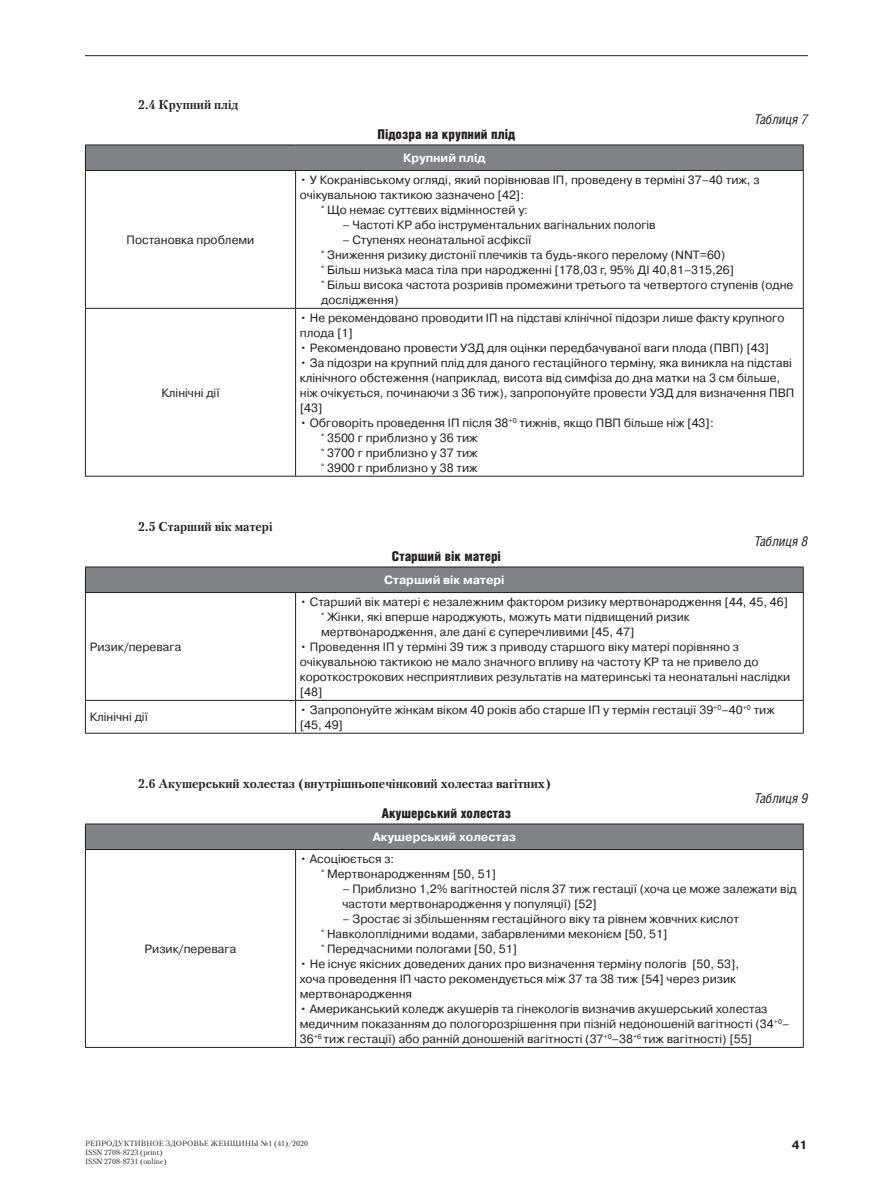
<style>
.page{position:relative;width:893px;height:1191px;background:#fff}
.page>*{position:absolute;margin:0;border:0;box-sizing:border-box;transform-origin:0 0}
.t1{font:900 13.5px "Helios Cond";color:#231f20}
.t2{font:italic 13.5px "Helios Cond";color:#231f20}
.t3{font:700 12.75px "Petersburg C";color:#231f20}
.t4{font:12px/15px "Pragmatica C";color:#231f20}
.t5{font:700 12px "Pragmatica C";color:#fff}
.t6{font:700 12px "Pragmatica C";color:#231f20}
.t7{font:7.5px/9px "Petersburg C";color:#231f20}
</style>
<div class="page">
<hr style="left:85px;top:55px;width:723px;height:1px;background:#231f20">
<div style="left:85px;top:145px;width:718px;height:25px;background:#808285"></div>
<hr style="left:85px;top:145px;width:211px;height:1px;background:#231f20">
<svg style="left:85px;top:145px;width:1px;height:25px"></svg>
<hr style="left:296px;top:145px;width:508px;height:1px;background:#231f20">
<svg style="left:803px;top:145px;width:1px;height:25px"></svg>
<hr style="left:85px;top:170px;width:211px;height:1px;background:#231f20">
<hr style="left:85px;top:171px;width:1px;height:137px;background:#231f20">
<hr style="left:296px;top:170px;width:508px;height:1px;background:#231f20">
<hr style="left:295px;top:171px;width:1px;height:137px;background:#231f20">
<hr style="left:803px;top:171px;width:1px;height:137px;background:#231f20">
<hr style="left:85px;top:308px;width:211px;height:1px;background:#231f20">
<hr style="left:85px;top:309px;width:1px;height:167px;background:#231f20">
<hr style="left:296px;top:308px;width:508px;height:1px;background:#231f20">
<hr style="left:295px;top:309px;width:1px;height:167px;background:#231f20">
<hr style="left:803px;top:309px;width:1px;height:167px;background:#231f20">
<hr style="left:85px;top:476px;width:211px;height:1px;background:#231f20">
<hr style="left:296px;top:476px;width:508px;height:1px;background:#231f20">
<div style="left:85px;top:567px;width:718px;height:25px;background:#808285"></div>
<hr style="left:85px;top:566px;width:211px;height:1px;background:#231f20">
<svg style="left:85px;top:567px;width:1px;height:25px"></svg>
<hr style="left:296px;top:566px;width:508px;height:1px;background:#231f20">
<svg style="left:803px;top:567px;width:1px;height:25px"></svg>
<hr style="left:85px;top:592px;width:211px;height:1px;background:#231f20">
<hr style="left:85px;top:593px;width:1px;height:107px;background:#231f20">
<hr style="left:296px;top:592px;width:508px;height:1px;background:#231f20">
<hr style="left:295px;top:593px;width:1px;height:107px;background:#231f20">
<hr style="left:803px;top:593px;width:1px;height:107px;background:#231f20">
<hr style="left:85px;top:700px;width:211px;height:1px;background:#231f20">
<hr style="left:85px;top:700px;width:1px;height:33px;background:#231f20">
<hr style="left:296px;top:700px;width:508px;height:1px;background:#231f20">
<hr style="left:295px;top:700px;width:1px;height:33px;background:#231f20">
<hr style="left:803px;top:700px;width:1px;height:33px;background:#231f20">
<hr style="left:85px;top:733px;width:211px;height:1px;background:#231f20">
<hr style="left:296px;top:733px;width:508px;height:1px;background:#231f20">
<div style="left:85px;top:824px;width:718px;height:25px;background:#808285"></div>
<hr style="left:85px;top:823px;width:211px;height:1px;background:#231f20">
<svg style="left:85px;top:824px;width:1px;height:25px"></svg>
<hr style="left:296px;top:823px;width:508px;height:1px;background:#231f20">
<svg style="left:803px;top:824px;width:1px;height:25px"></svg>
<hr style="left:85px;top:849px;width:211px;height:1px;background:#231f20">
<hr style="left:85px;top:850px;width:1px;height:197px;background:#231f20">
<hr style="left:296px;top:849px;width:508px;height:1px;background:#231f20">
<hr style="left:295px;top:850px;width:1px;height:197px;background:#231f20">
<hr style="left:803px;top:850px;width:1px;height:197px;background:#231f20">
<hr style="left:85px;top:1047px;width:211px;height:1px;background:#231f20">
<hr style="left:296px;top:1047px;width:508px;height:1px;background:#231f20">
<p class="t3" style="left:138px;top:97px;width:102px">2.4 Крупний плід</p>
<p class="t4" style="left:127px;top:233px;width:129px">Постановка проблеми</p>
<p class="t4" style="left:161px;top:385px;width:60px">Клінічні дії</p>
<p class="t3" style="left:138px;top:519px;width:136px">2.5 Старший вік матері</p>
<p class="t4" style="left:90px;top:639px;width:93px">Ризик/перевага</p>
<p class="t1" style="left:378px;top:126px;width:139px">Підозра на крупний плід</p>
<p class="t5" style="left:403px;top:152px;width:84px">Крупний плід</p>
<p class="t2" style="left:754px;top:111px;width:55px">Таблиця 7</p>
<p class="t4" style="left:300px;top:173px;width:461px">• У Кокранівському огляді, який порівнював ІП, проведену в терміні 37–40 тиж, з</p>
<p class="t4" style="left:300px;top:188px;width:226px">очікувальною тактикою зазначено [42]:</p>
<p class="t4" style="left:321px;top:203px;width:208px">° Що немає суттєвих відмінностей у:</p>
<p class="t4" style="left:342px;top:218px;width:315px">– Частоті КР або інструментальних вагінальних пологів</p>
<p class="t4" style="left:321px;top:233px;width:474px;text-indent:21px">– Ступенях неонатальної асфіксії<br>° Зниження ризику дистонії плечиків та будь-якого перелому (NNT=60)<br>° Більш низька маса тіла при народженні [178,03 г, 95% ДІ 40,81–315,26]<br>° Більш висока частота розривів промежини третього та четвертого ступенів (одне дослідження)</p>
<p class="t4" style="left:300px;top:310px;width:486px">• Не рекомендовано проводити ІП на підставі клінічної підозри лише факту крупного плода [1]</p>
<p class="t4" style="left:300px;top:340px;width:471px">• Рекомендовано провести УЗД для оцінки передбачуваної ваги плода (ПВП) [43]</p>
<p class="t4" style="left:300px;top:355px;width:496px">• За підозри на крупний плід для даного гестаційного терміну, яка виникла на підставі клінічного обстеження (наприклад, висота від симфіза до дна матки на 3 см більше, ніж очікується, починаючи з 36 тиж), запропонуйте провести УЗД для визначення ПВП [43]</p>
<p class="t4" style="left:321px;top:415px;width:394px;text-indent:-21px">• Обговоріть проведення ІП після 38<sup>+0</sup> тижнів, якщо ПВП більше ніж [43]: ° 3500 г приблизно у 36 тиж<br>° 3700 г приблизно у 37 тиж<br>° 3900 г приблизно у 38 тиж</p>
<p class="t1" style="left:392px;top:548px;width:111px">Старший вік матері</p>
<p class="t5" style="left:384px;top:573px;width:122px">Старший вік матері</p>
<p class="t2" style="left:754px;top:533px;width:55px">Таблиця 8</p>
<p class="t4" style="left:321px;top:594px;width:469px;text-indent:-21px">• Старший вік матері є незалежним фактором ризику мертвонародження [44, 45, 46] ° Жінки, які вперше народжують, можуть мати підвищений ризик мертвонародження, але дані є суперечливими [45, 47]</p>
<p class="t4" style="left:300px;top:639px;width:492px">• Проведення ІП у терміні 39 тиж з приводу старшого віку матері порівняно з очікувальною тактикою не мало значного впливу на частоту КР та не привело до короткострокових несприятливих результатів на материнські та неонатальні наслідки [48]</p>
<p class="t4" style="left:90px;top:710px;width:60px">Клінічні дії</p>
<p class="t4" style="left:300px;top:702px;width:477px">• Запропонуйте жінкам віком 40 років або старше ІП у термін гестації 39<sup>+0</sup>–40<sup>+0</sup> тиж [45, 49]</p>
<p class="t3" style="left:138px;top:776px;width:414px">2.6 Акушерський холестаз (внутрішньопечінковий холестаз вагітних)</p>
<p class="t1" style="left:382px;top:805px;width:131px">Акушерський холестаз</p>
<p class="t5" style="left:373px;top:830px;width:144px">Акушерський холестаз</p>
<p class="t2" style="left:754px;top:789px;width:55px">Таблиця 9</p>
<p class="t4" style="left:145px;top:941px;width:93px">Ризик/перевага</p>
<p class="t4" style="left:321px;top:851px;width:176px;text-indent:-21px">• Асоціюється з:<br>° Мертвонародженням [50, 51]</p>
<p class="t4" style="left:342px;top:881px;width:456px">– Приблизно 1,2% вагітностей після 37 тиж гестації (хоча це може залежати від частоти мертвонародження у популяції) [52]</p>
<p class="t4" style="left:321px;top:911px;width:419px;text-indent:21px">– Зростає зі збільшенням гестаційного віку та рівнем жовчних кислот ° Навколоплідними водами, забарвленими меконієм [50, 51]<br>° Передчасними пологами [50, 51]</p>
<p class="t4" style="left:300px;top:956px;width:441px">• Не існує якісних доведених даних про визначення терміну пологів [50, 53], хоча проведення ІП часто рекомендується між 37 та 38 тиж [54] через ризик мертвонародження</p>
<p class="t4" style="left:300px;top:1001px;width:491px">• Американський коледж акушерів та гінекологів визначив акушерський холестаз медичним показанням до пологорозрішення при пізній недоношеній вагітності (34<sup>+0</sup>–<br>36<sup>+6</sup> тиж гестації) або ранній доношеній вагітності (37<sup>+0</sup>–38<sup>+6</sup> тиж вагітності) [55]</p>
<p class="t7" style="left:85px;top:1138px;width:224px">РЕПРОДУКТИВНОЕ ЗДОРОВЬЕ ЖЕНЩИНЫ №1 (41)/2020<br>ISSN 2708-8723 (print)<br>ISSN 2708-8731 (online)</p>
<p class="t6" style="left:792px;top:1138px;width:17px">41</p>
</div>
